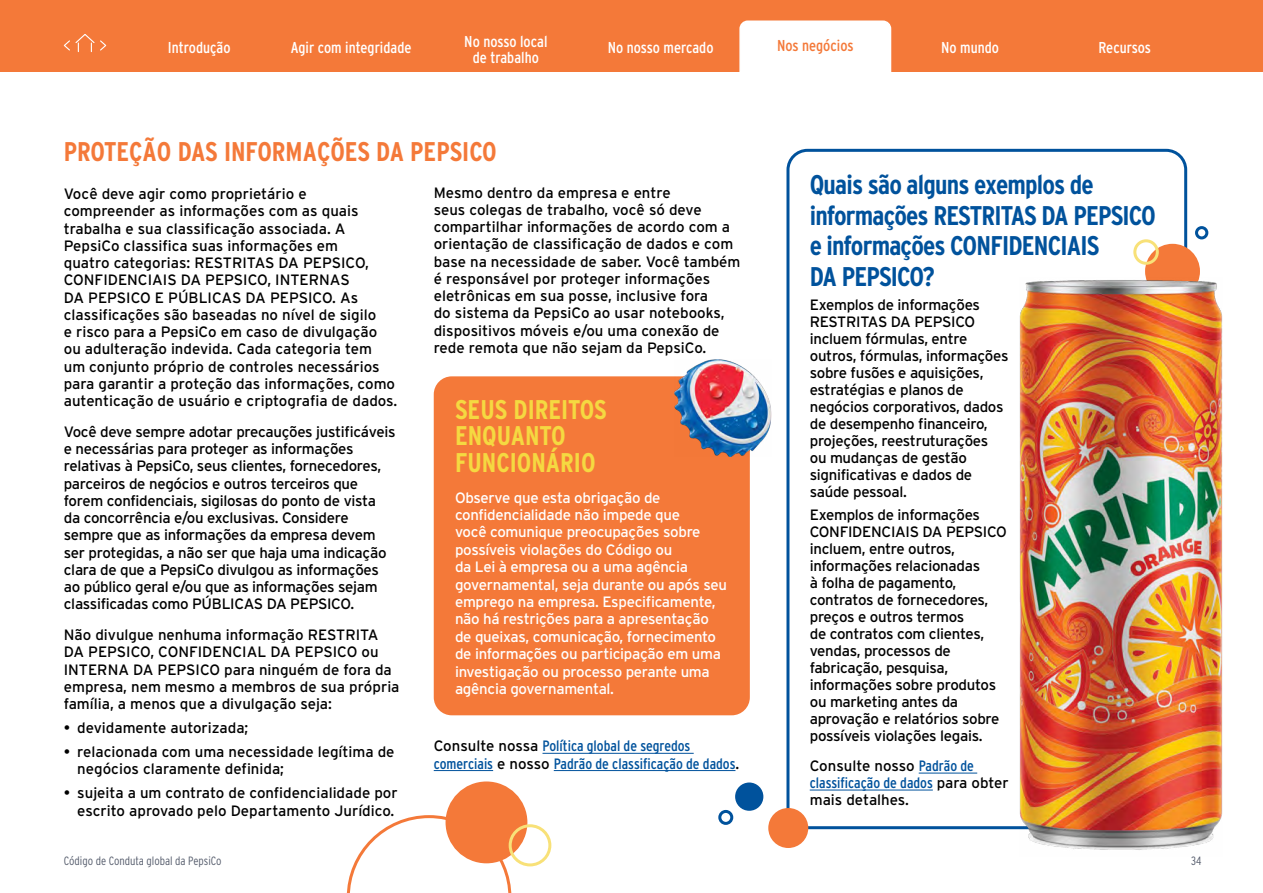
<style>
.page{position:relative;width:1263px;height:893px;background:#fff}
.page>*{position:absolute;margin:0;border:0;box-sizing:border-box;transform-origin:0 0}
.Question_Title{font:700 27px/30.9px "Interstate Condensed";letter-spacing:-.03em;color:#00529c}
.X_TOC_Sub-Topic{font:700 27px "Interstate Condensed";color:#f47939}
.Headline__Sub___Large_List___Callout{font:700 27px/26.2px "Interstate Condensed";color:#f5d941}
.t1{font:15.75px/16.5px "Interstate Condensed";color:#fff;text-align:center}
.t2{font:15.75px "Interstate Condensed";color:#f47939}
.Body{font:15px/17.2px "Interstate";color:#000}
.Body-2{font:15px/17px "Interstate";letter-spacing:-.02em;color:#000}
.Body-3{font:15px/17.4px "Interstate";letter-spacing:-.02em;color:#fff}
.Body-4{font:15px/17.2px "Interstate Condensed";color:#00529c}
.t3{font:300 12px "Interstate Condensed";color:#545b6b}
.s1{font-family:"Interstate";color:#000}
.s2{font-family:"Interstate Condensed";color:#00529c}
</style>
<div class="page">
<hr style="left:542px;top:753px;width:152px;height:1px;background:#00529c">
<hr style="left:434px;top:770px;width:59px;height:1px;background:#00529c">
<hr style="left:554px;top:770px;width:181px;height:1px;background:#00529c">
<div style="left:434px;top:376px;width:316px;height:339px;background:#f47939;border-radius:18px"></div>
<img style="left:675px;top:360px;width:97px;height:96px">
<svg style="left:347px;top:815px;width:164px;height:78px"></svg>
<div style="left:447px;top:783px;width:79px;height:79px;background:#f47939;border-radius:50%"></div>
<div style="left:445px;top:781px;width:82px;height:82px;border:2px solid #f47939;border-radius:50%"></div>
<div style="left:509px;top:824px;width:42px;height:42px;border:3px solid #f8e178;border-radius:50%"></div>
<hr style="left:919px;top:773px;width:58px;height:1px;background:#00529c">
<hr style="left:810px;top:790px;width:123px;height:1px;background:#00529c">
<div style="left:1195px;top:226px;width:13px;height:13px;border:3px solid #00529c;border-radius:50%"></div>
<div style="left:1146px;top:245px;width:52px;height:52px;background:#f47939;border-radius:50%"></div>
<div style="left:1145px;top:244px;width:55px;height:55px;border:3px solid #f47939;border-radius:50%"></div>
<div style="left:1133px;top:239px;width:26px;height:26px;border:3px solid #f8e178;border-radius:50%"></div>
<div style="left:770px;top:809px;width:37px;height:37px;background:#f47939;border-radius:50%"></div>
<div style="left:768px;top:808px;width:40px;height:40px;border:3px solid #f47939;border-radius:50%"></div>
<div style="left:718px;top:810px;width:15px;height:15px;border:3px solid #00529c;border-radius:50%"></div>
<div style="left:737px;top:784px;width:25px;height:25px;background:#00529c;border-radius:50%"></div>
<div style="left:735px;top:782px;width:28px;height:29px;border:3px solid #00529c;border-radius:50%"></div>
<img style="left:1019px;top:278px;width:203px;height:572px">
<div style="left:0;top:0;width:1263px;height:72px;background:#f47939"></div>
<svg style="left:63px;top:34px;width:44px;height:19px"></svg>
<div style="left:739px;top:20px;width:153px;height:52px;background:#fff"></div>
<p class="t1" style="left:168px;top:39px;width:64px">Introdução</p>
<p class="t1" style="left:464px;top:33px;width:85px">No nosso local de trabalho</p>
<p class="t1" style="left:291px;top:39px;width:122px">Agir com integridade</p>
<p class="t1" style="left:608px;top:39px;width:107px">No nosso mercado</p>
<p class="t2" style="left:777px;top:37px;width:78px">Nos negócios</p>
<p class="t1" style="left:941px;top:39px;width:59px">No mundo</p>
<p class="t1" style="left:1098px;top:39px;width:54px">Recursos</p>
<p class="X_TOC_Sub-Topic" style="left:64px;top:136px;width:434px">PROTEÇÃO DAS INFORMAÇÕES DA PEPSICO</p>
<p class="Body" style="left:64px;top:185px;width:334px">Você deve agir como proprietário e compreender as informações com as quais trabalha e sua classificação associada. A PepsiCo classifica suas informações em<br>quatro categorias: RESTRITAS DA PEPSICO, CONFIDENCIAIS DA PEPSICO, INTERNAS<br>DA PEPSICO E PÚBLICAS DA PEPSICO. As classificações são baseadas no nível de sigilo<br>e risco para a PepsiCo em caso de divulgação ou adulteração indevida. Cada categoria tem um conjunto próprio de controles necessários para garantir a proteção das informações, como autenticação de usuário e criptografia de dados.</p>
<p class="Body-2" style="left:64px;top:423px;width:333px">Você deve sempre adotar precauções justificáveis e necessárias para proteger as informações relativas à PepsiCo, seus clientes, fornecedores, parceiros de negócios e outros terceiros que forem confidenciais, sigilosas do ponto de vista da concorrência e/ou exclusivas. Considere sempre que as informações da empresa devem ser protegidas, a não ser que haja uma indicação clara de que a PepsiCo divulgou as informações ao público geral e/ou que as informações sejam classificadas como PÚBLICAS DA PEPSICO.</p>
<p class="Body" style="left:64px;top:626px;width:337px">Não divulgue nenhuma informação RESTRITA DA PEPSICO, CONFIDENCIAL DA PEPSICO ou INTERNA DA PEPSICO para ninguém de fora da empresa, nem mesmo a membros de sua própria família, a menos que a divulgação seja:</p>
<p class="Body" style="left:64px;top:719px;width:186px">• devidamente autorizada;</p>
<p class="Body" style="left:77px;top:743px;width:319px;text-indent:-14px">• relacionada com uma necessidade legítima de negócios claramente definida;</p>
<p class="Body" style="left:64px;top:784px;width:335px;text-align:center">• sujeita a um contrato de confidencialidade por escrito aprovado pelo Departamento Jurídico.</p>
<p class="Body" style="left:434px;top:184px;width:308px">Mesmo dentro da empresa e entre<br>seus colegas de trabalho, você só deve compartilhar informações de acordo com a orientação de classificação de dados e com base na necessidade de saber. Você também é responsável por proteger informações eletrônicas em sua posse, inclusive fora<br>do sistema da PepsiCo ao usar notebooks, dispositivos móveis e/ou uma conexão de rede remota que não sejam da PepsiCo.</p>
<p class="Headline__Sub___Large_List___Callout" style="left:455px;top:396px;width:153px">SEUS DIREITOS<br>ENQUANTO<br>FUNCIONÁRIO</p>
<p class="Body-3" style="left:455px;top:489px;width:274px">Observe que esta obrigação de confidencialidade não impede que<br>você comunique preocupações sobre possíveis violações do Código ou<br>da Lei à empresa ou a uma agência governamental, seja durante ou após seu emprego na empresa. Especificamente, não há restrições para a apresentação de queixas, comunicação, fornecimento de informações ou participação em uma investigação ou processo perante uma agência governamental.</p>
<p class="Body-4" style="left:434px;top:737px;width:306px"><span class="s1">Consulte nossa</span> Política global de segredos comerciais <span class="s1">e nosso</span> Padrão de classificação de dados<span class="s1">.</span></p>
<p class="Question_Title" style="left:810px;top:169px;width:348px">Quais são alguns exemplos de informações RESTRITAS DA PEPSICO e informações CONFIDENCIAIS<br>DA PEPSICO?</p>
<p class="Body-2" style="left:810px;top:296px;width:200px">Exemplos de informações<br>RESTRITAS DA PEPSICO incluem fórmulas, entre outros, fórmulas, informações sobre fusões e aquisições, estratégias e planos de negócios corporativos, dados de desempenho financeiro, projeções, reestruturações ou mudanças de gestão significativas e dados de saúde pessoal.</p>
<p class="Body-2" style="left:810px;top:506px;width:199px">Exemplos de informações<br>CONFIDENCIAIS DA PEPSICO incluem, entre outros, informações relacionadas<br>à folha de pagamento, contratos de fornecedores, preços e outros termos<br>de contratos com clientes, vendas, processos de fabricação, pesquisa, informações sobre produtos ou marketing antes da aprovação e relatórios sobre possíveis violações legais.</p>
<p class="Body" style="left:810px;top:757px;width:201px">Consulte nosso <span class="s2">Padrão de classificação de dados</span> para obter mais detalhes.</p>
<p class="t3" style="left:64px;top:854px;width:159px">Código de Conduta global da PepsiCo</p>
<p class="t3" style="left:1191px;top:854px;width:12px">34</p>
</div>
